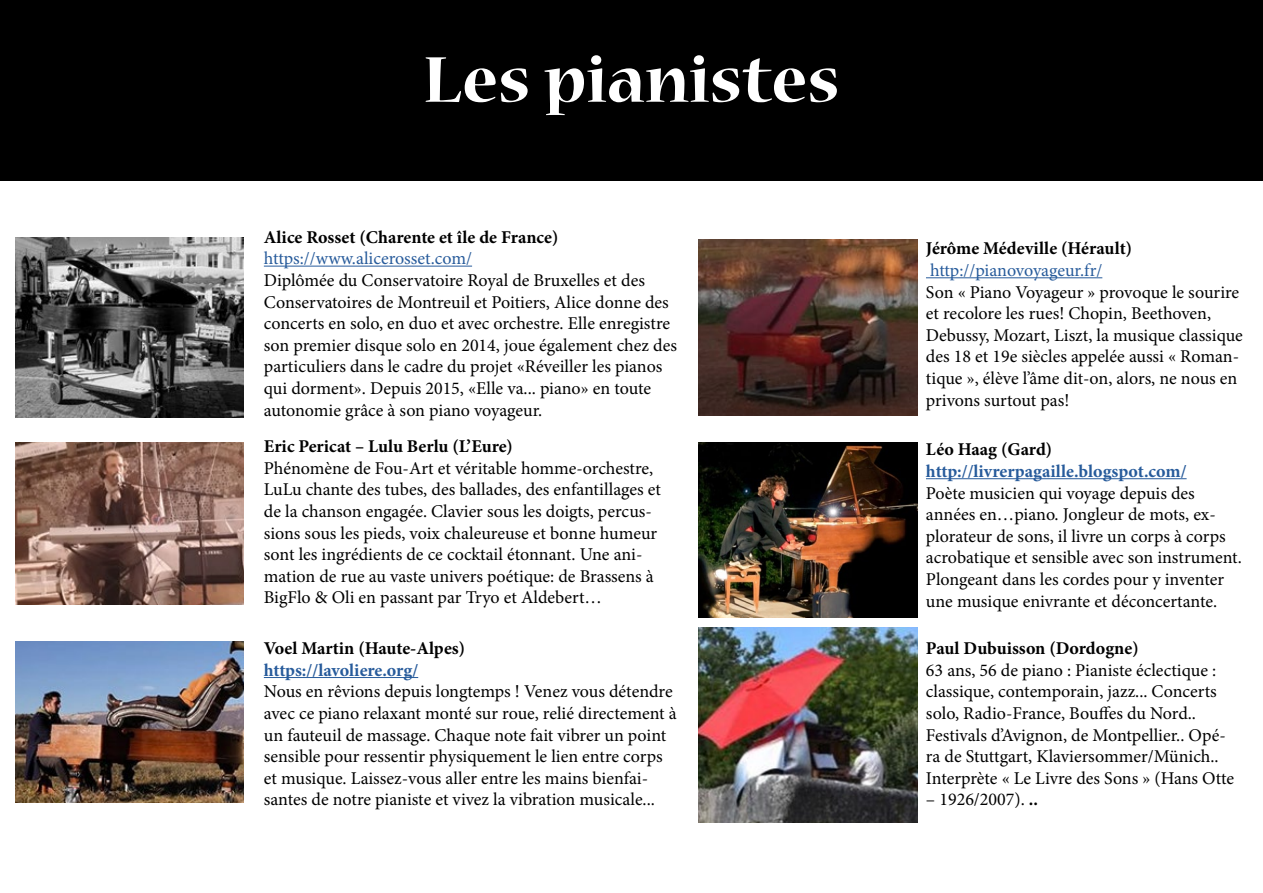
<style>
.page{position:relative;width:1263px;height:893px;background:#fff}
.page>*{position:absolute;margin:0;border:0;box-sizing:border-box;transform-origin:0 0}
.t1{font:700 72px "Nueva Std";color:#fff}
.t2{font:18px/21.6px "Minion Pro";color:#000}
.t3{font:700 18px "Minion Pro";color:#000}
.t4{font:700 18px "Minion Pro";color:#275b9b}
.t5{font:18px "Minion Pro";color:#275b9b}
.s1{font-weight:700}
</style>
<div class="page">
<div style="left:0;top:0;width:1263px;height:181px;background:#000"></div>
<img style="left:16px;top:237px;width:227px;height:181px">
<hr style="left:264px;top:266px;width:208px;height:1px;background:#275b9b">
<img style="left:16px;top:442px;width:227px;height:163px">
<img style="left:16px;top:641px;width:227px;height:162px">
<hr style="left:264px;top:677px;width:154px;height:1px;background:#275b9b">
<img style="left:699px;top:240px;width:219px;height:175px">
<hr style="left:926px;top:277px;width:176px;height:1px;background:#275b9b">
<img style="left:699px;top:442px;width:219px;height:176px">
<hr style="left:926px;top:478px;width:260px;height:1px;background:#275b9b">
<img style="left:699px;top:627px;width:219px;height:196px">
<h1 class="t1" style="left:423px;top:47px;width:418px">Les pianistes</h1>
<p class="t3" style="left:264px;top:224px;width:296px">Alice Rosset (Charente et île de France)</p>
<p class="t5" style="left:264px;top:246px;width:210px">https://www.alicerosset.com/</p>
<p class="t2" style="left:264px;top:269px;width:415px">Diplômée du Conservatoire Royal de Bruxelles et des Conservatoires de Montreuil et Poitiers, Alice donne des concerts en solo, en duo et avec orchestre. Elle enregistre son premier disque solo en 2014, joue également chez des particuliers dans le cadre du projet «Réveiller les pianos qui dorment». Depuis 2015, «Elle va... piano» en toute autonomie grâce à son piano voyageur.</p>
<p class="t3" style="left:264px;top:434px;width:251px">Eric Pericat – Lulu Berlu (L’Eure)</p>
<p class="t2" style="left:264px;top:457px;width:399px">Phénomène de Fou-Art et véritable homme-orchestre, LuLu chante des tubes, des ballades, des enfantillages et de la chanson engagée. Clavier sous les doigts, percus&shy;sions sous les pieds, voix chaleureuse et bonne humeur sont les ingrédients de ce cocktail étonnant. Une ani&shy;mation de rue au vaste univers poétique: de Brassens à BigFlo &amp; Oli en passant par Tryo et Aldebert…</p>
<p class="t3" style="left:264px;top:636px;width:203px">Voel Martin (Haute-Alpes)</p>
<p class="t4" style="left:264px;top:657px;width:156px">https://lavoliere.org/</p>
<p class="t2" style="left:264px;top:681px;width:414px">Nous en rêvions depuis longtemps ! Venez vous détendre avec ce piano relaxant monté sur roue, relié directement à un fauteuil de massage. Chaque note fait vibrer un point sensible pour ressentir physiquement le lien entre corps et musique. Laissez-vous aller entre les mains bienfai&shy;santes de notre pianiste et vivez la vibration musicale...</p>
<p class="t3" style="left:926px;top:236px;width:208px">Jérôme Médeville (Hérault)</p>
<p class="t5" style="left:930px;top:258px;width:174px">http://pianovoyageur.fr/</p>
<p class="t2" style="left:926px;top:281px;width:318px">Son « Piano Voyageur » provoque le sourire et recolore les rues! Chopin, Beethoven, Debussy, Mozart, Liszt, la musique classique des 18 et 19e siècles appelée aussi « Roman&shy;tique », élève l’âme dit-on, alors, ne nous en privons surtout pas!</p>
<p class="t3" style="left:926px;top:437px;width:128px">Léo Haag (Gard)</p>
<p class="t4" style="left:926px;top:458px;width:262px">http://livrerpagaille.blogspot.com/</p>
<p class="t2" style="left:926px;top:482px;width:317px">Poète musicien qui voyage depuis des années en…piano. Jongleur de mots, ex&shy;plorateur de sons, il livre un corps à corps acrobatique et sensible avec son instrument.<br>Plongeant dans les cordes pour y inventer une musique enivrante et déconcertante.</p>
<p class="t3" style="left:926px;top:636px;width:214px">Paul Dubuisson (Dordogne)</p>
<p class="t2" style="left:926px;top:659px;width:310px">63 ans, 56 de piano : Pianiste éclectique : classique, contemporain, jazz... Concerts solo, Radio-France, Bouffes du Nord..<br>Festivals d’Avignon, de Montpellier.. Opé&shy;ra de Stuttgart, Klaviersommer/Münich..<br>Interprète « Le Livre des Sons » (Hans Otte</p>
<p class="t2" style="left:926px;top:789px;width:114px">– 1926/2007). <span class="s1">..</span></p>
</div>
